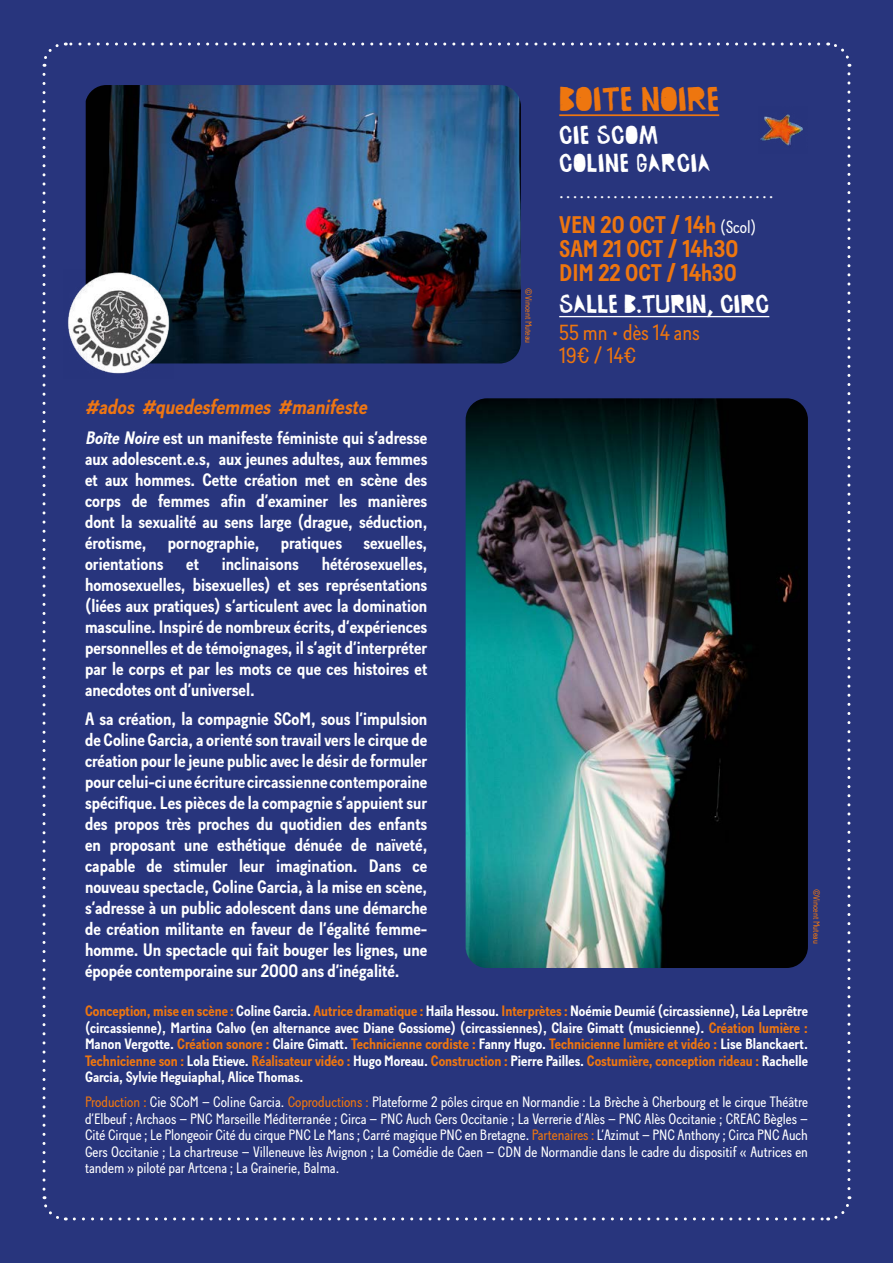
<style>
.page{position:relative;width:893px;height:1263px;background:#28357d}
.page>*{position:absolute;margin:0;border:0;box-sizing:border-box;transform-origin:0 0}
.t1{font:34.5px "CIR Ca TAMPONA";color:#ee760f}
.t2{font:26.1px/28.3px "CIR Ca TAMPONA";letter-spacing:.02em;color:#fff}
.t3{font:26.1px "CIR Ca TAMPONA";color:#fff}
.t4{font:700 24px/24px "Baton";color:#ee760f}
.t5{font:21.75px/24px "Baton";color:#ee760f}
.t6{font:italic 700 21px "Baton";color:#ee7613}
.t7{font:700 18px/21px "Baton";color:#fff;text-align:justify}
.t8{font:15.3px "Arial Rounded MT Bold";color:#fff}
.t9{font:700 15px/16.5px "Baton";color:#fff;text-align:justify}
.t10{font:15px/16.5px "Baton";color:#fff;text-align:justify}
.t11{font:9px "Baton";color:#ee760f}
.s1{font-weight:400;font-size:17.4px;color:#fff}
.s2{font-style:italic}
.s3{color:#ee760f}
</style>
<div class="page">
<svg style="left:42px;top:74px;width:24px;height:1147px"></svg>
<svg style="left:74px;top:1196px;width:778px;height:25px"></svg>
<svg style="left:828px;top:42px;width:23px;height:1147px"></svg>
<svg style="left:42px;top:42px;width:777px;height:25px"></svg>
<img style="left:86px;top:85px;width:435px;height:278px">
<img style="left:466px;top:398px;width:342px;height:570px">
<hr style="left:559px;top:114px;width:160px;height:2px;background:#ee760f">
<hr style="left:559px;top:316px;width:210px;height:1px;background:#fff">
<img style="left:760px;top:114px;width:43px;height:33px">
<img style="left:64px;top:269px;width:109px;height:109px">
<p class="t11" style="left:534px;top:288px;width:56px;rotate:90deg">©Vincent Muteau</p>
<h1 class="t1" style="left:559px;top:77px;width:162px">BOITE NOIRE</h1>
<h2 class="t2" style="left:559px;top:120px;width:153px">CIE SCOM<br>COLINE GARCIA</h2>
<p class="t8" style="left:559px;top:183px;width:216px">................................</p>
<h3 class="t4" style="left:559px;top:213px;width:198px">VEN 20 OCT / 14h <span class="s1">(Scol)<br></span>SAM 21 OCT / 14h30<br>DIM 22 OCT / 14h30</h3>
<h2 class="t3" style="left:559px;top:287px;width:212px">SALLE B.TURIN, CIRC</h2>
<p class="t5" style="left:559px;top:320px;width:142px">55 mn • dès 14 ans<br>19€ / 14€</p>
<p class="t6" style="left:85px;top:394px;width:288px">#ados #quedesfemmes #manifeste</p>
<p class="t7" style="left:85px;top:427px;width:344px"><span class="s2">Boîte Noire</span> est un manifeste féministe qui s’adresse aux adolescent.e.s, aux jeunes adultes, aux femmes et aux hommes. Cette création met en scène des corps de femmes afin d’examiner les manières dont la sexualité au sens large (drague, séduction, érotisme, pornographie, pratiques sexuelles, orientations</p>
<p class="t7" style="left:85px;top:553px;width:344px;text-indent:237px">hétérosexuelles, homosexuelles, bisexuelles) et ses représentations (liées aux pratiques) s’articulent avec la domination masculine. Inspiré de nombreux écrits, d’expériences personnelles et de témoignages, il s’agit d’interpréter par le corps et par les mots ce que ces histoires et anecdotes ont d’universel.</p>
<p class="t7" style="left:85px;top:709px;width:344px">A sa création, la compagnie SCoM, sous l’impulsion de Coline Garcia, a orienté son travail vers le cirque de création pour le jeune public avec le désir de formuler pour celui-ci une écriture circassienne contemporaine spécifique. Les pièces de la compagnie s’appuient sur des propos très proches du quotidien des enfants en proposant une esthétique dénuée de naïveté, capable de stimuler leur imagination. Dans ce nouveau spectacle, Coline Garcia, à la mise en scène, s’adresse à un public adolescent dans une démarche de création militante en faveur de l’égalité femme&shy;homme. Un spectacle qui fait bouger les lignes, une épopée contemporaine sur 2000 ans d’inégalité.</p>
<p class="t9" style="left:85px;top:1003px;width:724px"><span class="s3">Conception, mise en scène :</span> Coline Garcia. <span class="s3">Autrice dramatique :</span> Haïla Hessou. <span class="s3">Interprètes :</span> Noémie Deumié (circassienne), Léa Leprêtre (circassienne), Martina Calvo (en alternance avec Diane Gossiome) (circassiennes), Claire Gimatt (musicienne). <span class="s3">Création lumière :<br></span>Manon Vergotte. <span class="s3">Création sonore :</span> Claire Gimatt. <span class="s3">Technicienne cordiste :</span> Fanny Hugo. <span class="s3">Technicienne lumière et vidéo :</span> Lise Blanckaert.<br><span class="s3">Technicienne son :</span> Lola Etieve. <span class="s3">Réalisateur vidéo :</span> Hugo Moreau. <span class="s3">Construction :</span> Pierre Pailles. <span class="s3">Costumière, conception rideau :</span> Rachelle Garcia, Sylvie Heguiaphal, Alice Thomas.</p>
<p class="t10" style="left:85px;top:1094px;width:724px"><span class="s3">Production :</span> Cie SCoM – Coline Garcia. <span class="s3">Coproductions :</span> Plateforme 2 pôles cirque en Normandie : La Brèche à Cherbourg et le cirque Théâtre d’Elbeuf ; Archaos – PNC Marseille Méditerranée ; Circa – PNC Auch Gers Occitanie ; La Verrerie d’Alès – PNC Alès Occitanie ; CREAC Bègles – Cité Cirque ; Le Plongeoir Cité du cirque PNC Le Mans ; Carré magique PNC en Bretagne. <span class="s3">Partenaires :</span> L’Azimut – PNC Anthony ; Circa PNC Auch Gers Occitanie ; La chartreuse – Villeneuve lès Avignon ; La Comédie de Caen – CDN de Normandie dans le cadre du dispositif « Autrices en tandem » piloté par Artcena ; La Grainerie, Balma.</p>
<p class="t7" style="left:186px;top:553px;width:14px">et</p>
<p class="t7" style="left:222px;top:553px;width:79px">inclinaisons</p>
<p class="t11" style="left:822px;top:889px;width:56px;rotate:90deg">©Vincent Muteau</p>
</div>
